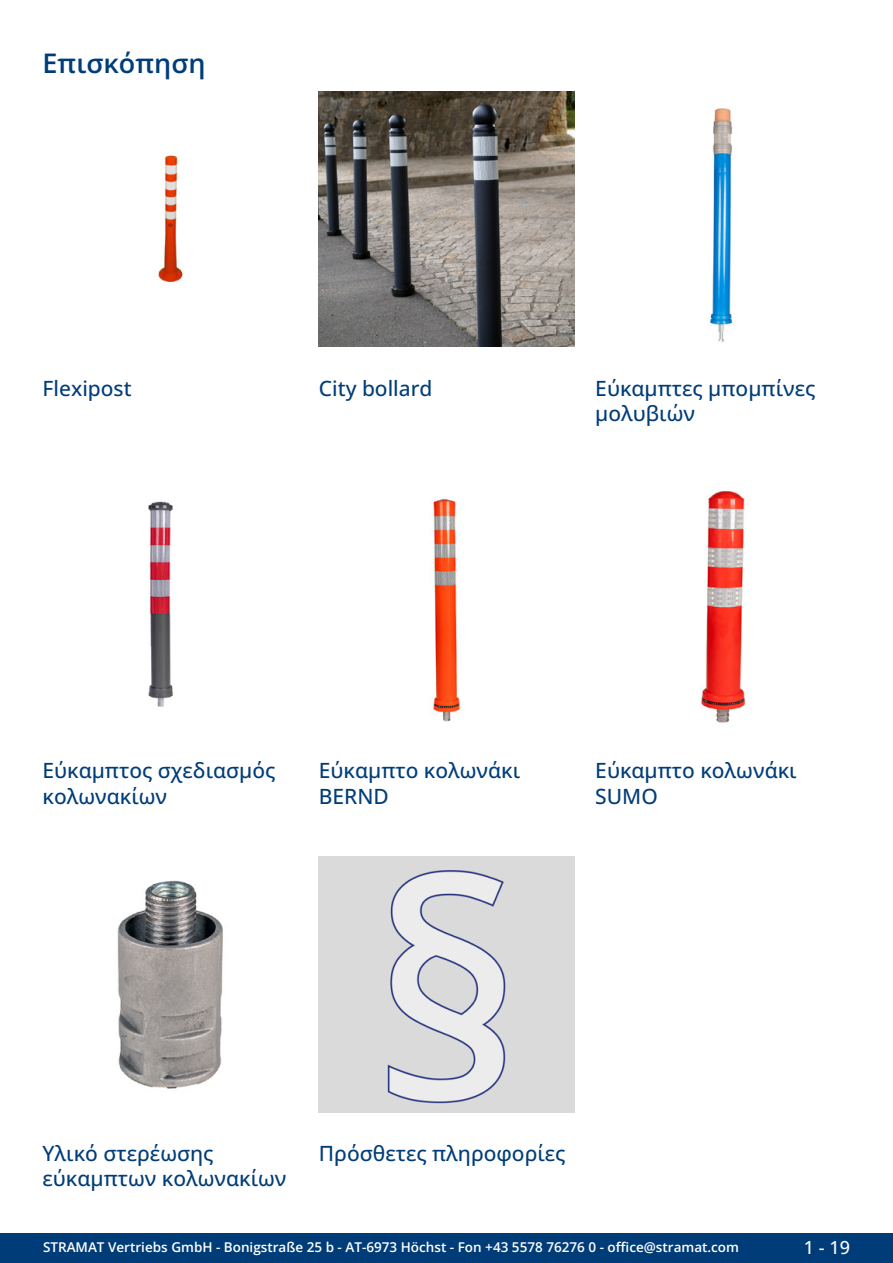
<style>
.page{position:relative;width:893px;height:1263px;background:#fff}
.page>*{position:absolute;margin:0;border:0;box-sizing:border-box;transform-origin:0 0}
.GruppeName{font:600 27px "Open Sans";color:#003d78}
.Übersicth{font:500 21px/25.2px "Open Sans";color:#003d78}
.t1{font:500 18px "Open Sans";color:#fff}
.t2{font:600 13.5px "Open Sans";color:#fff}
</style>
<div class="page">
<div style="left:0;top:1233px;width:893px;height:30px;background:#003d78"></div>
<img style="left:158px;top:155px;width:25px;height:127px">
<img style="left:148px;top:501px;width:25px;height:206px">
<img style="left:117px;top:880px;width:106px;height:209px">
<img style="left:319px;top:91px;width:255px;height:256px">
<img style="left:433px;top:498px;width:27px;height:224px">
<img style="left:319px;top:857px;width:255px;height:255px">
<img style="left:710px;top:108px;width:23px;height:234px">
<img style="left:701px;top:491px;width:45px;height:232px">
<p class="GruppeName" style="left:43px;top:44px;width:165px">Επισκόπηση</p>
<p class="Übersicth" style="left:43px;top:375px;width:91px">Flexipost</p>
<p class="Übersicth" style="left:319px;top:375px;width:115px">City bollard</p>
<p class="Übersicth" style="left:595px;top:375px;width:222px">Εύκαμπτες μπομπίνες μολυβιών</p>
<p class="Übersicth" style="left:43px;top:758px;width:234px">Εύκαμπτος σχεδιασμός κολωνακίων</p>
<p class="Übersicth" style="left:319px;top:758px;width:203px">Εύκαμπτο κολωνάκι<br>BERND</p>
<p class="Übersicth" style="left:595px;top:758px;width:203px">Εύκαμπτο κολωνάκι<br>SUMO</p>
<p class="Übersicth" style="left:43px;top:1140px;width:246px">Υλικό στερέωσης εύκαμπτων κολωνακίων</p>
<p class="Übersicth" style="left:319px;top:1140px;width:248px">Πρόσθετες πληροφορίες</p>
<p class="t2" style="left:43px;top:1238px;width:698px">STRAMAT Vertriebs GmbH - Bonigstraße 25 b - AT-6973 Höchst - Fon +43 5578 76276 0 - office@stramat.com</p>
<p class="t1" style="left:804px;top:1234px;width:48px">1 - 19</p>
</div>
